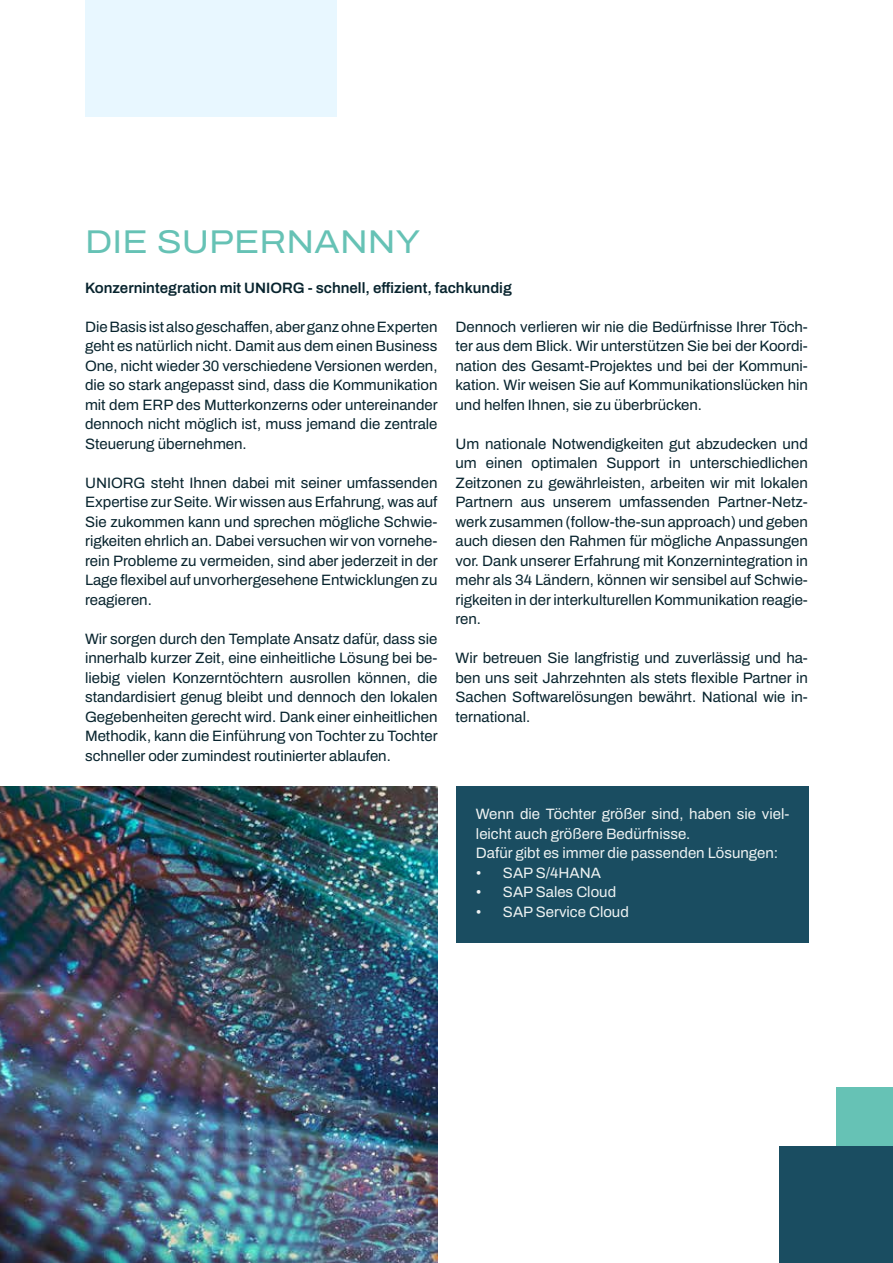
<style>
.page{position:relative;width:893px;height:1263px;background:#fff}
.page>*{position:absolute;margin:0;border:0;box-sizing:border-box;transform-origin:0 0}
.t1{font:33px "Archivo Semi Expanded";color:#66c2b5}
.t2{font:15px/19.5px "Archivo";color:#08242e;text-align:justify}
.t3{font:15px/19.5px "Archivo";color:#edf2f2}
.t4{font:600 15px "Archivo";color:#08242e}
</style>
<div class="page">
<div style="left:779px;top:1146px;width:114px;height:117px;background:#1a4d61"></div>
<div style="left:836px;top:1087px;width:57px;height:59px;background:#66c2b5"></div>
<div style="left:85px;top:0;width:252px;height:117px;background:#e8f7ff"></div>
<div style="left:456px;top:786px;width:353px;height:156px;background:#1a4d61"></div>
<img style="left:0;top:787px;width:437px;height:476px">
<h1 class="t1" style="left:85px;top:217px;width:337px">DIE SUPERNANNY</h1>
<p class="t4" style="left:85px;top:276px;width:428px">Konzernintegration mit UNIORG - schnell, effizient, fachkundig</p>
<p class="t2" style="left:455px;top:317px;width:354px">Dennoch verlieren wir nie die Bedürfnisse Ihrer Töch&shy;ter aus dem Blick. Wir unterstützen Sie bei der Koordi&shy;nation des Gesamt-Projektes und bei der Kommuni&shy;kation. Wir weisen Sie auf Kommunikationslücken hin und helfen Ihnen, sie zu überbrücken.</p>
<p class="t2" style="left:455px;top:434px;width:354px">Um nationale Notwendigkeiten gut abzudecken und um einen optimalen Support in unterschiedlichen Zeitzonen zu gewährleisten, arbeiten wir mit lokalen Partnern aus unserem umfassenden Partner-Netz&shy;werk zusammen (follow-the-sun approach) und geben auch diesen den Rahmen für mögliche Anpassungen vor. Dank unserer Erfahrung mit Konzernintegration in mehr als 34 Ländern, können wir sensibel auf Schwie&shy;rigkeiten in der interkulturellen Kommunikation reagie&shy;ren.</p>
<p class="t2" style="left:455px;top:648px;width:354px">Wir betreuen Sie langfristig und zuverlässig und ha&shy;ben uns seit Jahrzehnten als stets flexible Partner in Sachen Softwarelösungen bewährt. National wie in&shy;ternational.</p>
<p class="t2" style="left:85px;top:317px;width:354px">Die Basis ist also geschaffen, aber ganz ohne Experten geht es natürlich nicht. Damit aus dem einen Business One, nicht wieder 30 verschiedene Versionen werden, die so stark angepasst sind, dass die Kommunikation mit dem ERP des Mutterkonzerns oder untereinander dennoch nicht möglich ist, muss jemand die zentrale Steuerung übernehmen.</p>
<p class="t2" style="left:85px;top:473px;width:354px">UNIORG steht Ihnen dabei mit seiner umfassenden Expertise zur Seite. Wir wissen aus Erfahrung, was auf Sie zukommen kann und sprechen mögliche Schwie&shy;rigkeiten ehrlich an. Dabei versuchen wir von vornehe&shy;rein Probleme zu vermeiden, sind aber jederzeit in der Lage flexibel auf unvorhergesehene Entwicklungen zu reagieren.</p>
<p class="t2" style="left:85px;top:629px;width:354px">Wir sorgen durch den Template Ansatz dafür, dass sie innerhalb kurzer Zeit, eine einheitliche Lösung bei be&shy;liebig vielen Konzerntöchtern ausrollen können, die standardisiert genug bleibt und dennoch den lokalen Gegebenheiten gerecht wird. Dank einer einheitlichen Methodik, kann die Einführung von Tochter zu Tochter schneller oder zumindest routinierter ablaufen.</p>
<p class="t3" style="left:476px;top:804px;width:315px">Wenn die Töchter größer sind, haben sie viel&shy;leicht auch größere Bedürfnisse.<br>Dafür gibt es immer die passenden Lösungen:</p>
<p class="t3" style="left:476px;top:863px;width:127px">• SAP S/4HANA</p>
<p class="t3" style="left:476px;top:882px;width:142px">• SAP Sales Cloud</p>
<p class="t3" style="left:476px;top:902px;width:154px">• SAP Service Cloud</p>
</div>
